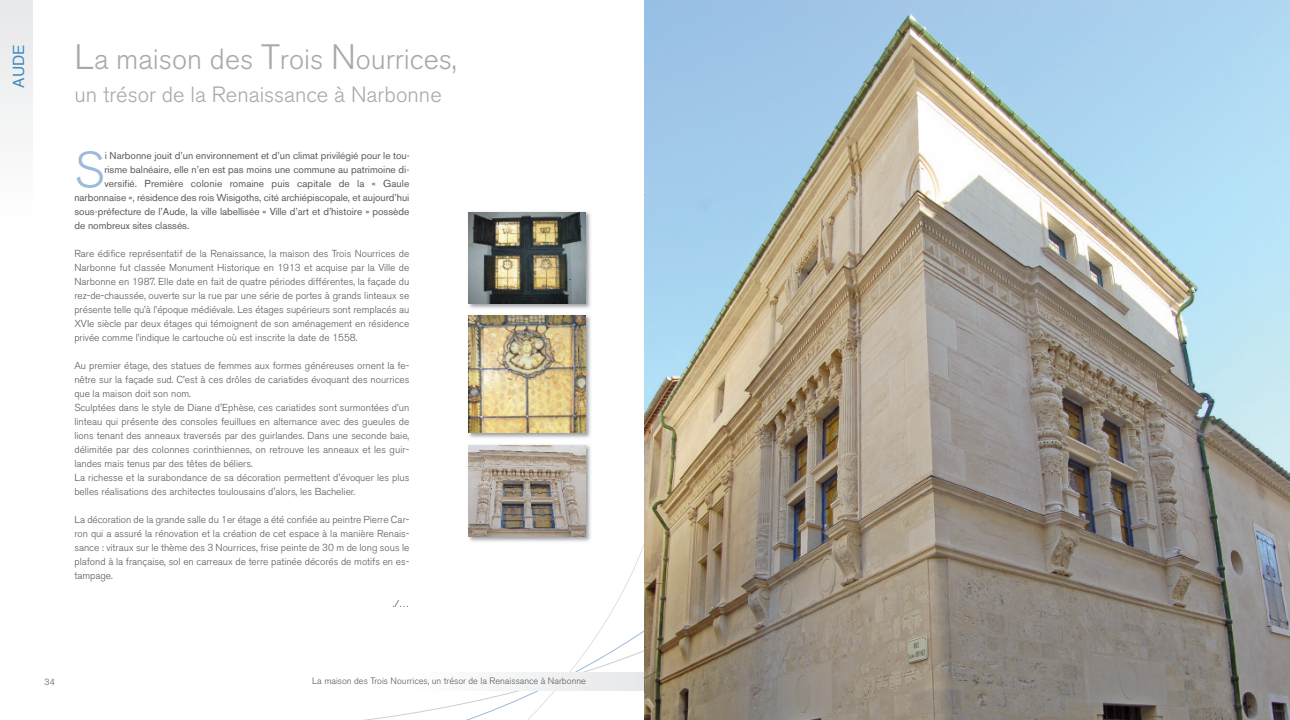
<style>
.page{position:relative;width:1290px;height:720px;background:#fff}
.page>*{position:absolute;margin:0;border:0;box-sizing:border-box;transform-origin:0 0}
.t1{font:300 49.7px "Akzidenz Grotesk BE";color:#9dbada}
.t2{font:300 28.88px "Akzidenz Grotesk BE";color:#a8a9ad}
.t3{font:300 21.88px "Akzidenz Grotesk BE";color:#a8a9ad}
.t4{font:15.49px "Helvetica";color:#3b8bc0}
.t5{font:300 10.06px/14px "Akzidenz Grotesk BE";color:#57585a;text-align:justify}
.t6{font:10.06px "Akzidenz Grotesk BE";color:#57585a}
.t7{font:300 9.19px "Akzidenz Grotesk BE";color:#57585a}
.t8{font:300 8.75px "Akzidenz Grotesk BE";color:#57585a}
.s1{font-size:35px}
</style>
<div class="page">
<svg style="left:371px;top:522px;width:274px;height:197px"></svg>
<div style="left:409px;top:672px;width:236px;height:18px;background:#f2f3f4"></div>
<img style="left:465px;top:212px;width:129px;height:333px">
<img style="left:469px;top:445px;width:116px;height:91px">
<img style="left:465px;top:441px;width:129px;height:1px">
<img style="left:469px;top:315px;width:116px;height:117px">
<img style="left:465px;top:312px;width:129px;height:1px">
<img style="left:469px;top:212px;width:116px;height:91px">
<div style="left:0;top:0;width:32px;height:223px;background:#f2f3f4"></div>
<img style="left:645px;top:0;width:645px;height:719px">
<h3 class="t4" style="left:12px;top:88px;width:45px;rotate:-90deg">AUDE</h3>
<h2 class="t2" style="left:74px;top:47px;width:384px"><span class="s1">L</span>a maison des <span class="s1">T</span>rois <span class="s1">N</span>ourrices,</h2>
<h3 class="t3" style="left:74px;top:85px;width:369px">un trésor de la Renaissance à Narbonne</h3>
<h1 class="t1" style="left:74px;top:148px;width:32px">S</h1>
<p class="t6" style="left:105px;top:151px;width:306px">i Narbonne jouit d’un environnement et d’un climat privilégié pour le tou-</p>
<p class="t6" style="left:104px;top:165px;width:306px">risme balnéaire, elle n’en est pas moins une commune au patrimoine di-</p>
<p class="t6" style="left:104px;top:179px;width:306px">versifié. Première colonie romaine puis capitale de la « Gaule</p>
<p class="t6" style="left:74px;top:193px;width:336px">narbonnaise », résidence des rois Wisigoths, cité archiépiscopale, et aujourd’hui</p>
<p class="t6" style="left:74px;top:207px;width:336px">sous-préfecture de l’Aude, la ville labellisée « Ville d’art et d’histoire » possède</p>
<p class="t6" style="left:74px;top:221px;width:116px">de nombreux sites classés.</p>
<p class="t5" style="left:74px;top:247px;width:336px">Rare édifice représentatif de la Renaissance, la maison des Trois Nourrices de Narbonne fut classée Monument Historique en 1913 et acquise par la Ville de Narbonne en 1987. Elle date en fait de quatre périodes différentes, la façade du rez-de-chaussée, ouverte sur la rue par une série de portes à grands linteaux se présente telle qu’à l’époque médiévale. Les étages supérieurs sont remplacés au XVIe siècle par deux étages qui témoignent de son aménagement en résidence privée comme l’indique le cartouche où est inscrite la date de 1558.</p>
<p class="t5" style="left:74px;top:359px;width:336px;text-align:left">Au premier étage, des statues de femmes aux formes généreuses ornent la fe&shy;nêtre sur la façade sud. C’est à ces drôles de cariatides évoquant des nourrices que la maison doit son nom.<br>Sculptées dans le style de Diane d'Ephèse, ces cariatides sont surmontées d’un linteau qui présente des consoles feuillues en alternance avec des gueules de lions tenant des anneaux traversés par des guirlandes. Dans une seconde baie, délimitée par des colonnes corinthiennes, on retrouve les anneaux et les guir&shy;landes mais tenus par des têtes de béliers.<br>La richesse et la surabondance de sa décoration permettent d'évoquer les plus belles réalisations des architectes toulousains d'alors, les Bachelier.</p>
<p class="t5" style="left:74px;top:513px;width:336px">La décoration de la grande salle du 1er étage a été confiée au peintre Pierre Car&shy;ron qui a assuré la rénovation et la création de cet espace à la manière Renais&shy;sance : vitraux sur le thème des 3 Nourrices, frise peinte de 30 m de long sous le plafond à la française, sol en carreaux de terre patinée décorés de motifs en es&shy;tampage.</p>
<p class="t5" style="left:393px;top:597px;width:18px">./…</p>
<p class="t8" style="left:45px;top:678px;width:12px">34</p>
<p class="t7" style="left:312px;top:676px;width:275px">La maison des Trois Nourrices, un trésor de la Renaissance à Narbonne</p>
</div>
